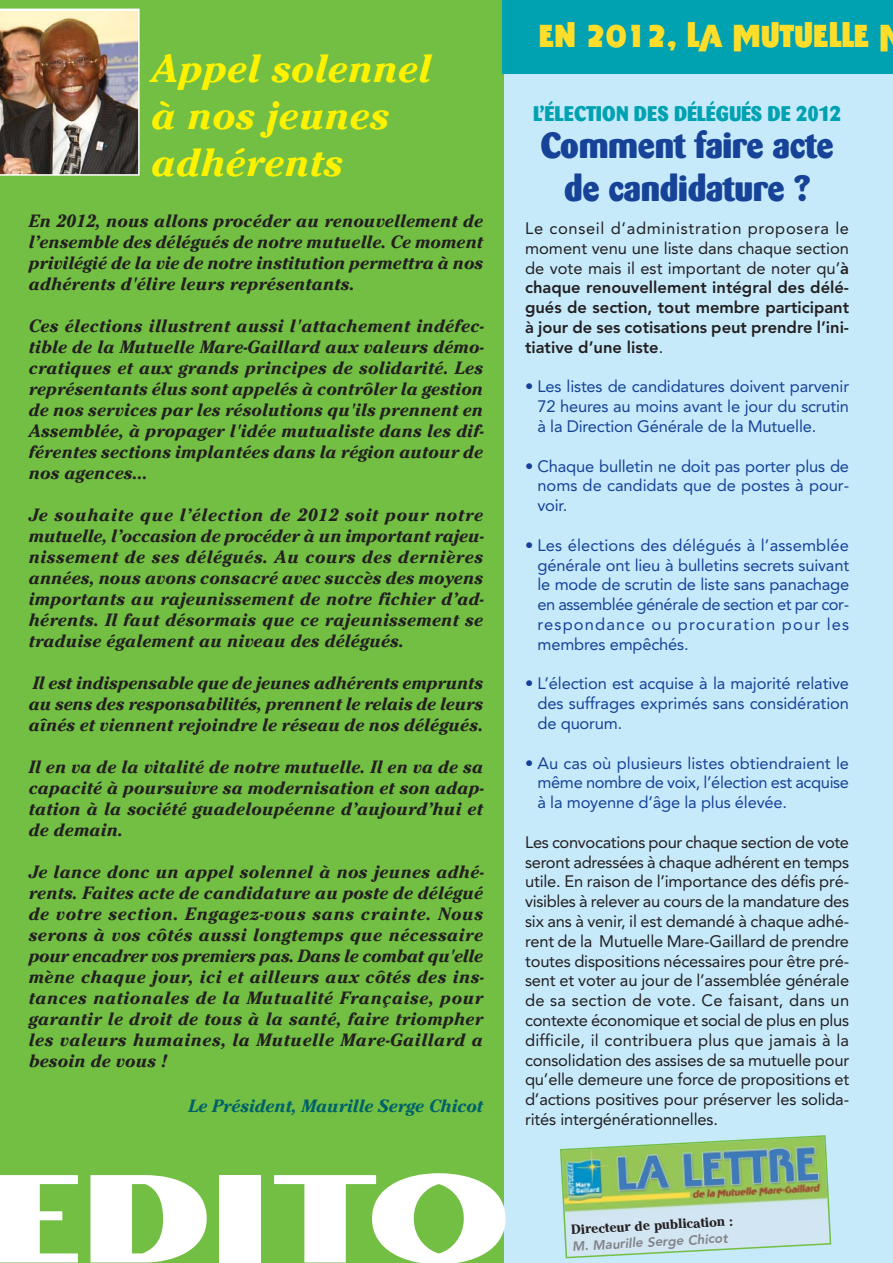
<style>
.page{position:relative;width:893px;height:1263px;background:#fff}
.page>*{position:absolute;margin:0;border:0;box-sizing:border-box;transform-origin:0 0}
.t1{font:132.6px "Boca Raton Solid ICG";color:#fff;scale:1.31 1}
.t2{font:italic 700 39px/46.8px "Cheltenham";color:#fff200}
.t3{font:800 36px/43.2px "Barmeno";letter-spacing:-.01em;color:#164397;text-align:center}
.t4{font:700 27px "Tabasco";color:#ffdd2b}
.t5{font:800 21px "Barmeno";letter-spacing:-.01em;color:#00a2b1}
.t6{font:italic 700 17.7px/21px "Cheltenham";color:#231f20;text-align:justify}
.t7{font:italic 700 17.7px "Cheltenham";letter-spacing:-.01em;color:#006169}
.t8{font:16.5px/19.8px "Avenir";letter-spacing:-.01em;color:#231f20;text-align:justify}
.t9{font:16.5px/19.8px "Avenir";letter-spacing:-.01em;color:#164397;text-align:justify}
.t10{font:800 16.5px/19.8px "Avenir";color:#231f20;text-align:justify}
.t11{font:700 13.35px "Cheltenham";color:#231f20}
.t12{font:800 13.35px "Avenir";color:#808285}
.s1{font-weight:400}
</style>
<div class="page">
<div style="left:4px;top:0;width:888px;height:1263px;background:#c7eafb"></div>
<div style="left:0;top:0;width:503px;height:1263px;background:#72bf44"></div>
<svg style="left:560px;top:1135px;width:272px;height:124px"></svg>
<img style="left:0;top:9px;width:140px;height:167px">
<div style="left:502px;top:0;width:390px;height:73px;background:#00a2b1"></div>
<h2 class="t2" style="left:152px;top:49px;width:281px">Appel solennel à nos jeunes adhérents</h2>
<p class="t6" style="left:29px;top:212px;width:456px">En 2012, nous allons procéder au renouvellement de l’ensemble des délégués de notre mutuelle. Ce moment privilégié de la vie de notre institution permettra à nos adhérents d'élire leurs représentants.</p>
<p class="t6" style="left:29px;top:317px;width:456px">Ces élections illustrent aussi l'attachement indéfec&shy;tible de la Mutuelle Mare-Gaillard aux valeurs démo&shy;cratiques et aux grands principes de solidarité. Les représentants élus sont appelés à contrôler la gestion de nos services par les résolutions qu'ils prennent en Assemblée, à propager l'idée mutualiste dans les dif&shy;férentes sections implantées dans la région autour de nos agences...</p>
<p class="t6" style="left:29px;top:506px;width:456px">Je souhaite que l’élection de 2012 soit pour notre mutuelle, l’occasion de procéder à un important rajeu&shy;nissement de ses délégués. Au cours des dernières années, nous avons consacré avec succès des moyens importants au rajeunissement de notre fichier d’ad&shy;hérents. Il faut désormais que ce rajeunissement se traduise également au niveau des délégués.</p>
<p class="t6" style="left:29px;top:674px;width:456px">Il est indispensable que de jeunes adhérents emprunts au sens des responsabilités, prennent le relais de leurs aînés et viennent rejoindre le réseau de nos délégués.</p>
<p class="t6" style="left:29px;top:758px;width:456px">Il en va de la vitalité de notre mutuelle. Il en va de sa capacité à poursuivre sa modernisation et son adap&shy;tation à la société guadeloupéenne d’aujourd’hui et de demain.</p>
<p class="t6" style="left:29px;top:863px;width:456px">Je lance donc un appel solennel à nos jeunes adhé&shy;rents. Faites acte de candidature au poste de délégué de votre section. Engagez-vous sans crainte. Nous serons à vos côtés aussi longtemps que nécessaire pour encadrer vos premiers pas. Dans le combat qu'elle mène chaque jour, ici et ailleurs aux côtés des ins&shy;tances nationales de la Mutualité Française, pour garantir le droit de tous à la santé, faire triompher les valeurs humaines, la Mutuelle Mare-Gaillard a besoin de vous !</p>
<p class="t7" style="left:188px;top:1100px;width:296px">Le Président, Maurille Serge Chicot</p>
<h1 class="t1" style="left:-10px;top:1178px;width:398px">EDITO</h1>
<h3 class="t4" style="left:539px;top:21px;width:332px">EN 2012, LA MUTUELLE</h3>
<p class="t5" style="left:533px;top:105px;width:309px">L’ÉLECTION DES DÉLÉGUÉS DE 2012</p>
<h3 class="t3" style="left:540px;top:127px;width:295px">Comment faire acte de candidature ?</h3>
<p class="t10" style="left:525px;top:220px;width:325px"><span class="s1">Le conseil d’administration proposera le moment venu une liste dans chaque section de vote mais il est important de noter qu’</span>à chaque renouvellement intégral des délé&shy;gués de section, tout membre participant à jour de ses cotisations peut prendre l’ini&shy;tiative d’une liste<span class="s1">.</span></p>
<p class="t9" style="left:537px;top:378px;width:313px;text-indent:-12px">• Les listes de candidatures doivent parvenir 72 heures au moins avant le jour du scrutin à la Direction Générale de la Mutuelle.</p>
<p class="t9" style="left:537px;top:457px;width:313px;text-indent:-12px">• Chaque bulletin ne doit pas porter plus de noms de candidats que de postes à pour&shy;voir.</p>
<p class="t9" style="left:537px;top:537px;width:313px;text-indent:-12px">• Les élections des délégués à l’assemblée générale ont lieu à bulletins secrets suivant le mode de scrutin de liste sans panachage en assemblée générale de section et par cor&shy;respondance ou procuration pour les membres empêchés.</p>
<p class="t9" style="left:537px;top:675px;width:313px;text-indent:-12px">• L’élection est acquise à la majorité relative des suffrages exprimés sans considération de quorum.</p>
<p class="t9" style="left:537px;top:754px;width:313px;text-indent:-12px">• Au cas où plusieurs listes obtiendraient le même nombre de voix, l’élection est acquise à la moyenne d’âge la plus élevée.</p>
<p class="t8" style="left:525px;top:834px;width:325px">Les convocations pour chaque section de vote seront adressées à chaque adhérent en temps utile. En raison de l’importance des défis pré&shy;visibles à relever au cours de la mandature des six ans à venir, il est demandé à chaque adhé&shy;rent de la Mutuelle Mare-Gaillard de prendre toutes dispositions nécessaires pour être pré&shy;sent et voter au jour de l’assemblée générale de sa section de vote. Ce faisant, dans un contexte économique et social de plus en plus difficile, il contribuera plus que jamais à la consolidation des assises de sa mutuelle pour qu’elle demeure une force de propositions et d’actions positives pour préserver les solida&shy;rités intergénérationnelles.</p>
<p class="t11" style="left:571px;top:1225px;width:163px;rotate:-3deg">Directeur de publication :</p>
<p class="t12" style="left:572px;top:1241px;width:157px;rotate:-3deg">M. Maurille Serge Chicot</p>
</div>
